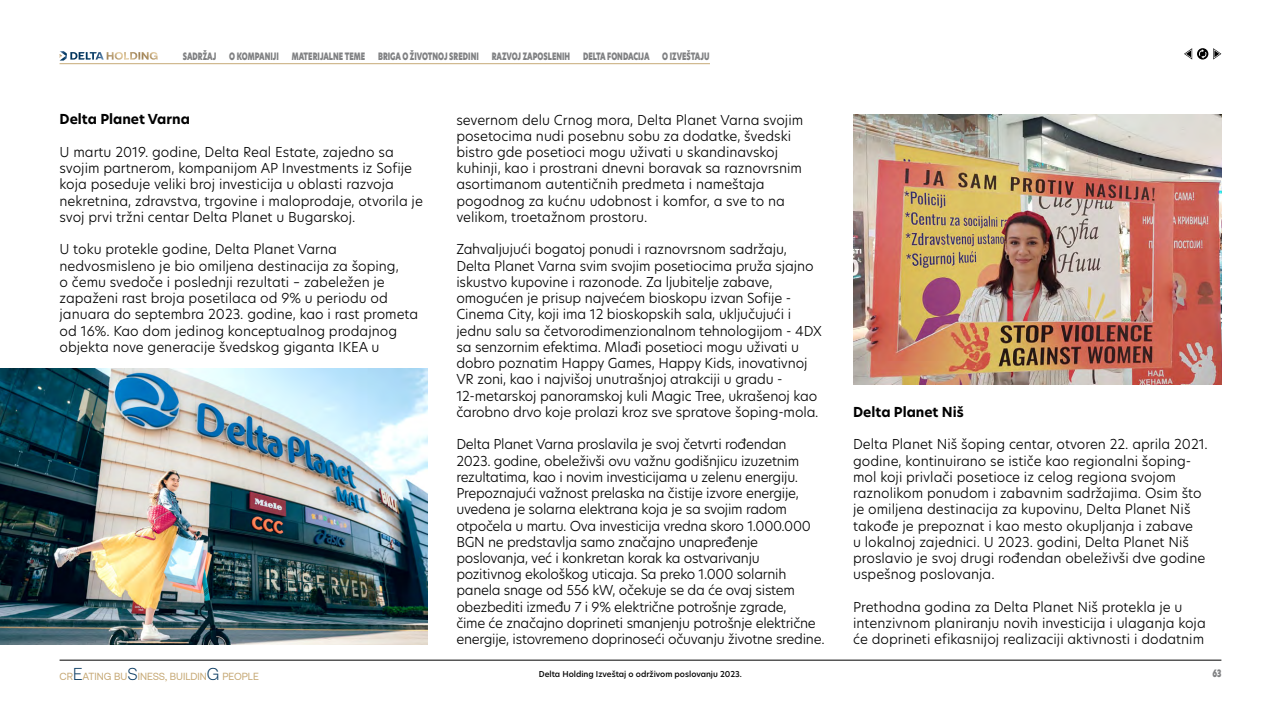
<style>
.page{position:relative;width:1281px;height:720px;background:#fff}
.page>*{position:absolute;margin:0;border:0;box-sizing:border-box;transform-origin:0 0}
.t1{font:300 13.5px/16.2px "Hero New";letter-spacing:-.01em;color:#000}
.t2{font:700 13.5px "Hero New";color:#000}
.t3{font:10.3px "Aeonik TRIAL";color:#c7aa78}
.t4{font:10px "Hero New Super";color:#808183;scale:.7 1}
.t5{font:500 8px "Hero New";color:#000}
.s1{font-weight:300;font-size:17.2px;color:#00345c}
</style>
<div class="page">
<hr style="left:60px;top:63px;width:650px;height:1px;background:#c7aa78">
<hr style="left:60px;top:660px;width:1161px;height:1px;background:#000">
<svg style="left:60px;top:51px;width:97px;height:10px"></svg>
<svg style="left:1184px;top:48px;width:37px;height:12px"></svg>
<img style="left:0;top:368px;width:428px;height:276px">
<img style="left:853px;top:115px;width:368px;height:269px">
<p class="t4" style="left:183px;top:49px;width:49px">SADRŽAJ</p>
<p class="t4" style="left:229px;top:49px;width:72px">O KOMPANIJI</p>
<p class="t4" style="left:292px;top:49px;width:106px">MATERIJALNE TEME</p>
<p class="t4" style="left:378px;top:49px;width:145px">BRIGA O ŽIVOTNOJ SREDINI</p>
<p class="t4" style="left:491px;top:49px;width:114px">RAZVOJ ZAPOSLENIH</p>
<p class="t4" style="left:583px;top:49px;width:96px">DELTA FONDACIJA</p>
<p class="t4" style="left:662px;top:49px;width:69px">O IZVEŠTAJU</p>
<p class="t2" style="left:60px;top:110px;width:132px">Delta Planet Varna</p>
<p class="t1" style="left:60px;top:144px;width:365px">U martu 2019. godine, Delta Real Estate, zajedno sa svojim partnerom, kompanijom AP Investments iz Sofije koja poseduje veliki broj investicija u oblasti razvoja nekretnina, zdravstva, trgovine i maloprodaje, otvorila je svoj prvi tržni centar Delta Planet u Bugarskoj.</p>
<p class="t1" style="left:60px;top:241px;width:360px">U toku protekle godine, Delta Planet Varna nedvosmisleno je bio omiljena destinacija za šoping,<br>o čemu svedoče i poslednji rezultati – zabeležen je zapaženi rast broja posetilaca od 9% u periodu od januara do septembra 2023. godine, kao i rast prometa od 16%. Kao dom jedinog konceptualnog prodajnog objekta nove generacije švedskog giganta IKEA u</p>
<p class="t1" style="left:456px;top:111px;width:348px">severnom delu Crnog mora, Delta Planet Varna svojim posetocima nudi posebnu sobu za dodatke, švedski bistro gde posetioci mogu uživati u skandinavskoj kuhinji, kao i prostrani dnevni boravak sa raznovrsnim asortimanom autentičnih predmeta i nameštaja pogodnog za kućnu udobnost i komfor, a sve to na velikom, troetažnom prostoru.</p>
<p class="t1" style="left:456px;top:241px;width:367px">Zahvaljujući bogatoj ponudi i raznovrsnom sadržaju, Delta Planet Varna svim svojim posetiocima pruža sjajno iskustvo kupovine i razonode. Za ljubitelje zabave, omogućen je prisup najvećem bioskopu izvan Sofije - Cinema City, koji ima 12 bioskopskih sala, uključujući i jednu salu sa četvorodimenzionalnom tehnologijom - 4DX sa senzornim efektima. Mlađi posetioci mogu uživati u dobro poznatim Happy Games, Happy Kids, inovativnoj VR zoni, kao i najvišoj unutrašnjoj atrakciji u gradu - 12-metarskoj panoramskoj kuli Magic Tree, ukrašenoj kao čarobno drvo koje prolazi kroz sve spratove šoping-mola.</p>
<p class="t1" style="left:456px;top:436px;width:370px">Delta Planet Varna proslavila je svoj četvrti rođendan<br>2023. godine, obeleživši ovu važnu godišnjicu izuzetnim rezultatima, kao i novim investicijama u zelenu energiju.<br>Prepoznajući važnost prelaska na čistije izvore energije, uvedena je solarna elektrana koja je sa svojim radom otpočela u martu. Ova investicija vredna skoro 1.000.000<br>BGN ne predstavlja samo značajno unapređenje poslovanja, već i konkretan korak ka ostvarivanju pozitivnog ekološkog uticaja. Sa preko 1.000 solarnih panela snage od 556 kW, očekuje se da će ovaj sistem obezbediti između 7 i 9% električne potrošnje zgrade,<br>čime će značajno doprineti smanjenju potrošnje električne energije, istovremeno doprinoseći očuvanju životne sredine.</p>
<p class="t3" style="left:60px;top:673px;width:201px">CR<span class="s1">E</span>ATING BU<span class="s1">S</span>INESS, BUILDIN<span class="s1">G</span> PEOPLE</p>
<p class="t5" style="left:538px;top:668px;width:205px">Delta Holding Izveštaj o održivom poslovanju 2023.</p>
<p class="t2" style="left:853px;top:403px;width:112px">Delta Planet Niš</p>
<p class="t1" style="left:853px;top:436px;width:356px">Delta Planet Niš šoping centar, otvoren 22. aprila 2021. godine, kontinuirano se ističe kao regionalni šoping&shy;mol koji privlači posetioce iz celog regiona svojom raznolikom ponudom i zabavnim sadržajima. Osim što je omiljena destinacija za kupovinu, Delta Planet Niš takođe je prepoznat i kao mesto okupljanja i zabave<br>u lokalnoj zajednici. U 2023. godini, Delta Planet Niš proslavio je svoj drugi rođendan obeleživši dve godine uspešnog poslovanja.</p>
<p class="t1" style="left:853px;top:598px;width:354px">Prethodna godina za Delta Planet Niš protekla je u intenzivnom planiranju novih investicija i ulaganja koja će doprineti efikasnijoj realizaciji aktivnosti i dodatnim</p>
<p class="t4" style="left:1212px;top:666px;width:15px">63</p>
</div>
